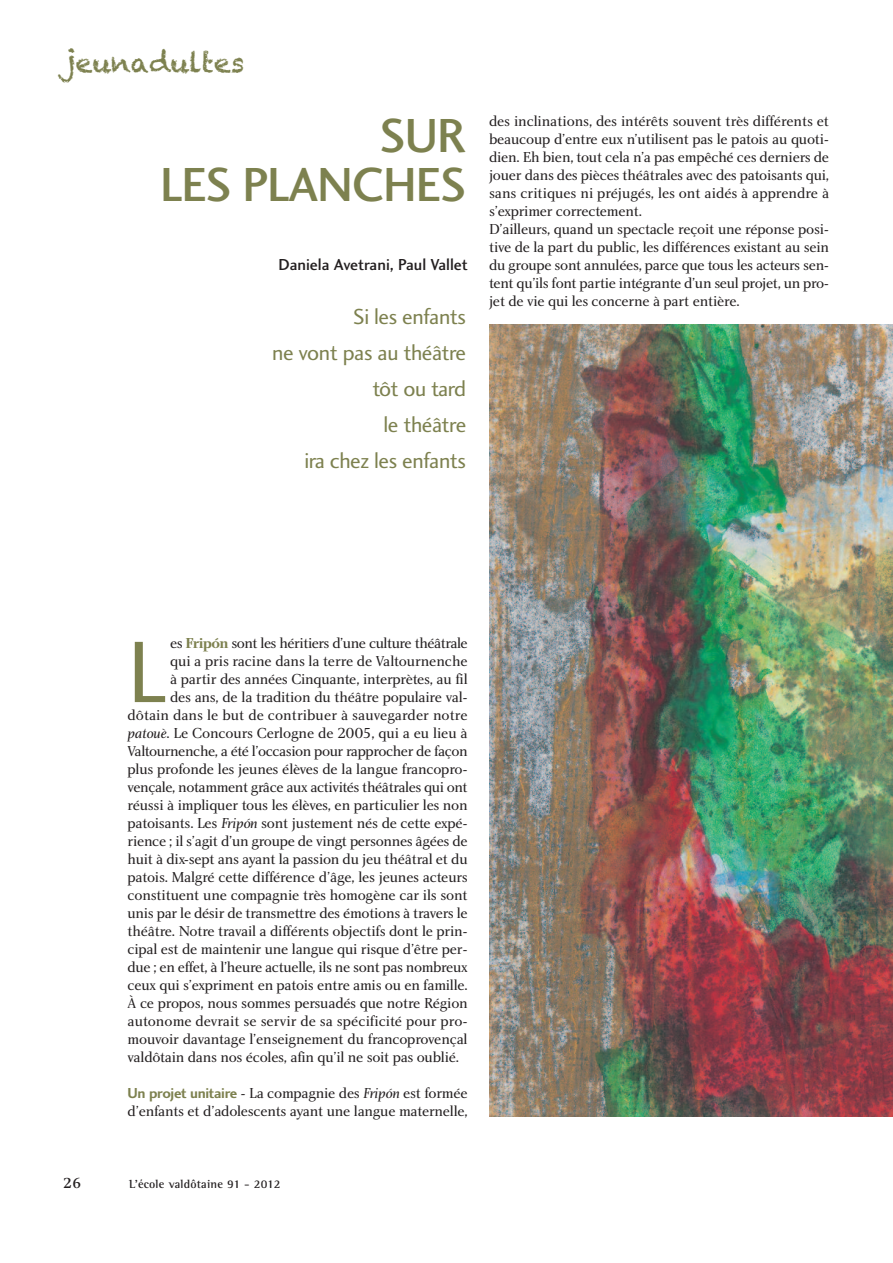
<style>
.page{position:relative;width:893px;height:1263px;background:#fff}
.page>*{position:absolute;margin:0;border:0;box-sizing:border-box;transform-origin:0 0}
.t1{font:90.3px "Charlotte Sans Book Plain";color:#7d814f}
.t2{font:49.5px/49.5px "Charlotte Sans Medium Plain";letter-spacing:-.02em;color:#7d814f;text-align:right}
.t3{font:27px "Chalkduster";color:#7d814f}
.t4{font:22.5px/36px "Charlotte Sans Book Plain";letter-spacing:-.02em;color:#7d814f;text-align:right}
.t5{font:16.5px "Charlotte Sans Medium Plain";color:#231f20}
.t6{font:15px/18px "Charlotte Book Plain";letter-spacing:-.02em;color:#231f20}
.t7{font:15px "Charlotte Book Plain";color:#231f20}
.t8{font:15px "Charlotte Medium Plain";color:#231f20}
.t9{font:700 12px "Rotis Semi Serif";letter-spacing:.015em;color:#231f20}
.s1{font-family:"Charlotte Bold Plain";color:#7d814f}
.s2{font-family:"Charlotte Book Italic Plain"}
.s3{font-family:"Charlotte Sans Bold Plain";color:#7d814f}
</style>
<div class="page">
<img style="left:489px;top:324px;width:404px;height:792px">
<h3 class="t3" style="left:63px;top:47px;width:183px">jeunadultes</h3>
<h2 class="t2" style="left:160px;top:115px;width:308px">SUR<br>LES PLANCHES</h2>
<p class="t5" style="left:278px;top:258px;width:191px">Daniela Avetrani, Paul Vallet</p>
<h3 class="t4" style="left:272px;top:301px;width:195px">Si les enfants<br>ne vont pas au théâtre tôt ou tard<br>le théâtre<br>ira chez les enfants</h3>
<p class="t6" style="left:489px;top:113px;width:342px">des inclinations, des intérêts souvent très différents et beaucoup d’entre eux n’utilisent pas le patois au quoti&shy;dien. Eh bien, tout cela n’a pas empêché ces derniers de jouer dans des pièces théâtrales avec des patoisants qui, sans critiques ni préjugés, les ont aidés à apprendre à s’exprimer correctement.<br>D’ailleurs, quand un spectacle reçoit une réponse posi&shy;tive de la part du public, les différences existant au sein du groupe sont annulées, parce que tous les acteurs sen&shy;tent qu’ils font partie intégrante d’un seul projet, un pro&shy;jet de vie qui les concerne à part entière.</p>
<p class="t8" style="left:63px;top:1177px;width:20px">26</p>
<h1 class="t1" style="left:128px;top:638px;width:40px">L</h1>
<p class="t6" style="left:170px;top:635px;width:299px">es <span class="s1">Fripón</span> sont les héritiers d’une culture théâtrale</p>
<p class="t6" style="left:170px;top:653px;width:299px">qui a pris racine dans la terre de Valtournenche</p>
<p class="t6" style="left:170px;top:671px;width:299px">à partir des années Cinquante, interprètes, au fil</p>
<p class="t6" style="left:170px;top:689px;width:299px">des ans, de la tradition du théâtre populaire val-</p>
<p class="t7" style="left:128px;top:709px;width:342px">dôtain dans le but de contribuer à sauvegarder notre</p>
<p class="t6" style="left:128px;top:725px;width:342px"><span class="s2">patouè</span>. Le Concours Cerlogne de 2005, qui a eu lieu à</p>
<p class="t6" style="left:128px;top:743px;width:342px">Valtournenche, a été l’occasion pour rapprocher de façon</p>
<p class="t6" style="left:128px;top:761px;width:342px">plus profonde les jeunes élèves de la langue francopro-</p>
<p class="t6" style="left:128px;top:779px;width:342px">vençale, notamment grâce aux activités théâtrales qui ont</p>
<p class="t6" style="left:128px;top:797px;width:342px">réussi à impliquer tous les élèves, en particulier les non</p>
<p class="t6" style="left:128px;top:815px;width:342px">patoisants. Les <span class="s2">Fripón</span> sont justement nés de cette expé-</p>
<p class="t6" style="left:128px;top:833px;width:342px">rience ; il s’agit d’un groupe de vingt personnes âgées de</p>
<p class="t6" style="left:128px;top:851px;width:342px">huit à dix-sept ans ayant la passion du jeu théâtral et du</p>
<p class="t6" style="left:128px;top:869px;width:342px">patois. Malgré cette différence d’âge, les jeunes acteurs</p>
<p class="t6" style="left:128px;top:887px;width:342px">constituent une compagnie très homogène car ils sont</p>
<p class="t6" style="left:128px;top:905px;width:342px">unis par le désir de transmettre des émotions à travers le</p>
<p class="t6" style="left:128px;top:923px;width:342px">théâtre. Notre travail a différents objectifs dont le prin-</p>
<p class="t6" style="left:128px;top:941px;width:342px">cipal est de maintenir une langue qui risque d’être per-</p>
<p class="t6" style="left:128px;top:959px;width:342px">due ; en effet, à l’heure actuelle, ils ne sont pas nombreux</p>
<p class="t6" style="left:128px;top:977px;width:342px">ceux qui s’expriment en patois entre amis ou en famille.</p>
<p class="t6" style="left:128px;top:995px;width:342px">À ce propos, nous sommes persuadés que notre Région</p>
<p class="t7" style="left:128px;top:1015px;width:342px">autonome devrait se servir de sa spécificité pour pro-</p>
<p class="t6" style="left:128px;top:1031px;width:342px">mouvoir davantage l’enseignement du francoprovençal</p>
<p class="t6" style="left:128px;top:1049px;width:333px">valdôtain dans nos écoles, afin qu’il ne soit pas oublié.</p>
<p class="t6" style="left:128px;top:1085px;width:342px"><span class="s3">Un projet unitaire</span> - La compagnie des <span class="s2">Fripón</span> est formée d’enfants et d’adolescents ayant une langue maternelle,</p>
<p class="t9" style="left:129px;top:1180px;width:153px">L’école valdôtaine 91 - 2012</p>
</div>
